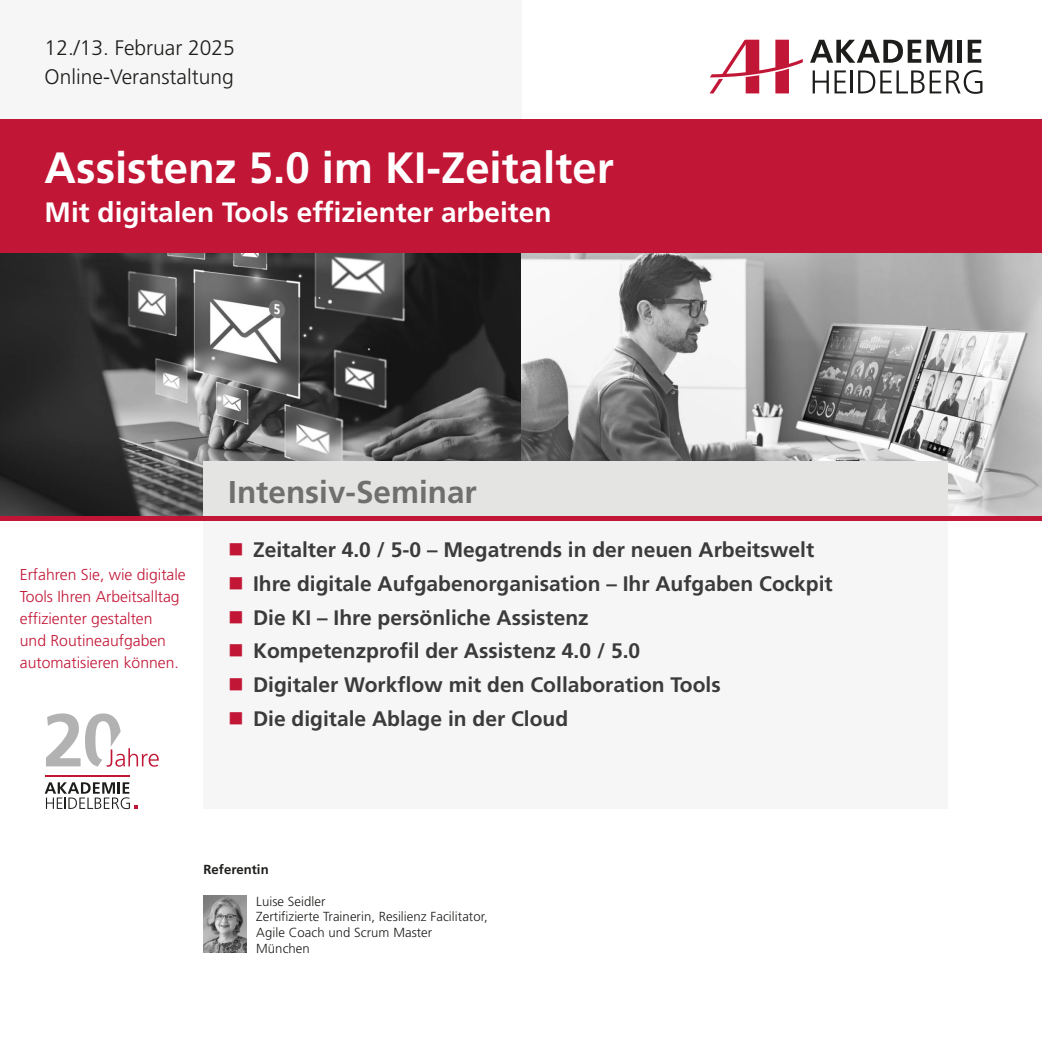
<style>
.page{position:relative;width:1042px;height:1042px;background:#fff}
.page>*{position:absolute;margin:0;border:0;box-sizing:border-box;transform-origin:0 0}
.t1{font:700 43.75px "Frutiger LT Pro";color:#fff}
.t2{font:700 31.5px "Frutiger LT Pro";color:#6f6f6e}
.t3{font:700 28px "Frutiger LT Pro";color:#fff}
.t4{font:700 21px/33.9px "Frutiger LT Pro";color:#3c3b3b}
.t5{font:300 21px/28.3px "Frutiger LT Pro";color:#1d1d1b}
.t6{font:300 15.75px/22.1px "Frutiger LT Pro";color:#c21636}
.t7{font:300 13.12px/15.8px "Frutiger LT Pro";letter-spacing:.005em;color:#1d1d1b}
.t8{font:700 13.12px "Frutiger LT Pro";letter-spacing:.005em;color:#1d1d1b}
</style>
<div class="page">
<img style="left:0;top:253px;width:521px;height:263px">
<svg style="left:521px;top:253px;width:521px;height:263px"></svg>
<div style="left:0;top:0;width:521px;height:119px;background:#f6f6f6"></div>
<div style="left:0;top:119px;width:1042px;height:134px;background:#c21636"></div>
<div style="left:203px;top:461px;width:744px;height:60px;background:#e4e4e3"></div>
<div style="left:203px;top:521px;width:744px;height:288px;background:#f6f6f6"></div>
<div style="left:0;top:516px;width:1042px;height:5px;background:#c21636"></div>
<svg style="left:810px;top:40px;width:142px;height:23px"></svg>
<div style="left:957px;top:40px;width:5px;height:23px;background:#1d1d1b"></div>
<svg style="left:967px;top:40px;width:14px;height:23px"></svg>
<svg style="left:812px;top:70px;width:34px;height:23px"></svg>
<hr style="left:851px;top:70px;width:2px;height:23px;background:#1d1d1b">
<svg style="left:710px;top:40px;width:93px;height:53px"></svg>
<svg style="left:858px;top:70px;width:124px;height:24px"></svg>
<img style="left:203px;top:896px;width:43px;height:57px">
<svg style="left:46px;top:713px;width:113px;height:54px"></svg>
<svg style="left:45px;top:782px;width:93px;height:27px"></svg>
<hr style="left:46px;top:775px;width:84px;height:1px;background:#c21636">
<p class="t5" style="left:45px;top:36px;width:192px">12./13. Februar 2025<br>Online-Veranstaltung</p>
<h1 class="t1" style="left:45px;top:150px;width:570px">Assistenz 5.0 im KI-Zeitalter</h1>
<h3 class="t3" style="left:45px;top:201px;width:508px">Mit digitalen Tools effizienter arbeiten</h3>
<p class="t6" style="left:20px;top:565px;width:167px">Erfahren Sie, wie digitale<br>Tools Ihren Arbeitsalltag effizienter gestalten<br>und Routineaufgaben automatisieren können.</p>
<h2 class="t2" style="left:228px;top:479px;width:250px">Intensiv-Seminar</h2>
<p class="t4" style="left:253px;top:534px;width:581px">Zeitalter 4.0 / 5-0 – Megatrends in der neuen Arbeitswelt Ihre digitale Aufgabenorganisation – Ihr Aufgaben Cockpit Die KI – Ihre persönliche Assistenz<br>Kompetenzprofil der Assistenz 4.0 / 5.0<br>Digitaler Workflow mit den Collaboration Tools<br>Die digitale Ablage in der Cloud</p>
<p class="t8" style="left:203px;top:863px;width:67px">Referentin</p>
<p class="t7" style="left:256px;top:894px;width:233px">Luise Seidler<br>Zertifizierte Trainerin, Resilienz Facilitator,<br>Agile Coach und Scrum Master<br>München</p>
</div>
